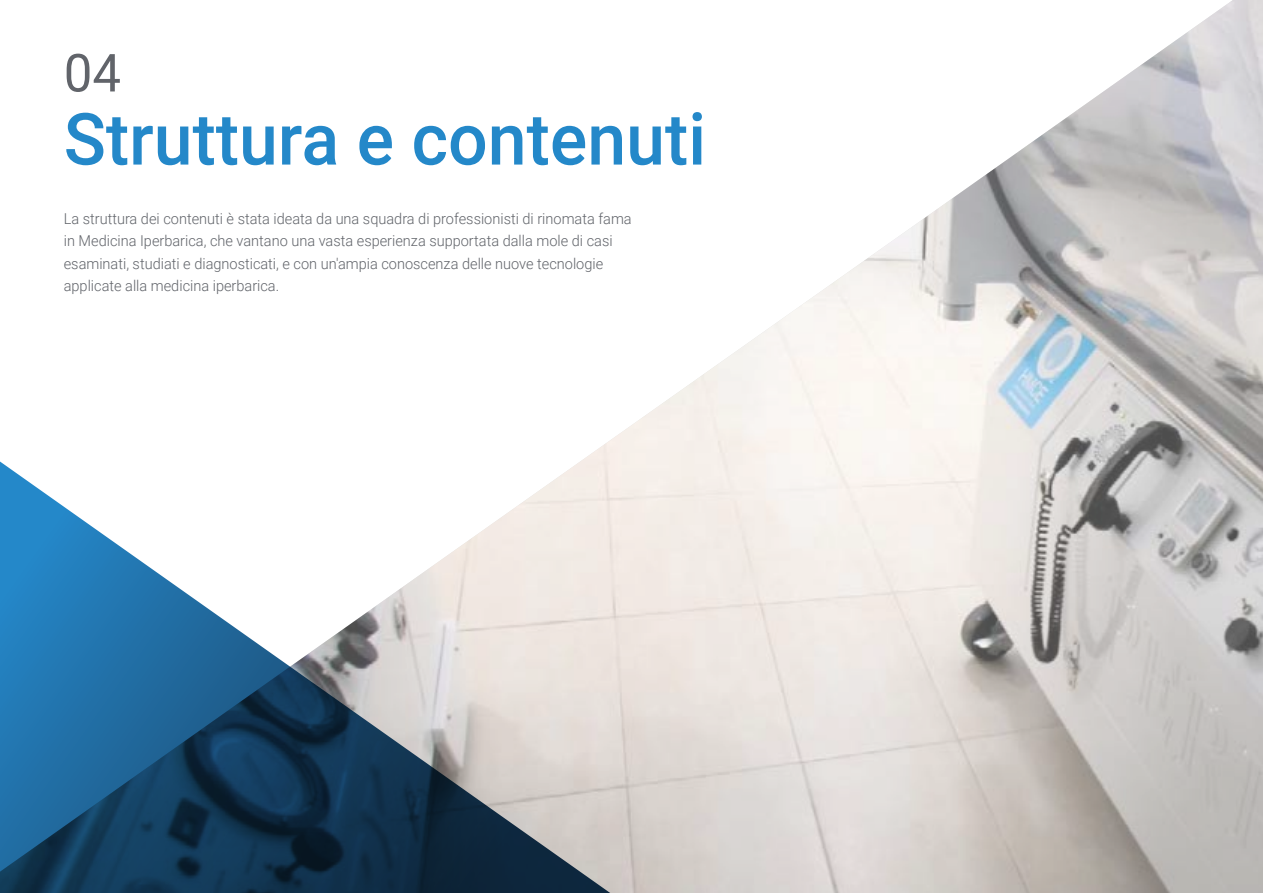
<style>
.page{position:relative;width:1263px;height:893px;background:#fff}
.page>*{position:absolute;margin:0;border:0;box-sizing:border-box;transform-origin:0 0}
.t1{font:500 72px "Roboto";color:#2488c9}
.t2{font:52.5px "Roboto";color:#61646a}
.t3{font:300 15px/22.5px "Roboto";color:#61646a}
</style>
<div class="page">
<img style="left:602px;top:0;width:661px;height:893px">
<svg style="left:0;top:446px;width:640px;height:447px"></svg>
<h2 class="t2" style="left:64px;top:36px;width:59px">04</h2>
<h1 class="t1" style="left:64px;top:89px;width:644px">Struttura e contenuti</h1>
<p class="t3" style="left:64px;top:207px;width:569px">La struttura dei contenuti è stata ideata da una squadra di professionisti di rinomata fama in Medicina Iperbarica, che vantano una vasta esperienza supportata dalla mole di casi esaminati, studiati e diagnosticati, e con un'ampia conoscenza delle nuove tecnologie applicate alla medicina iperbarica.</p>
</div>
